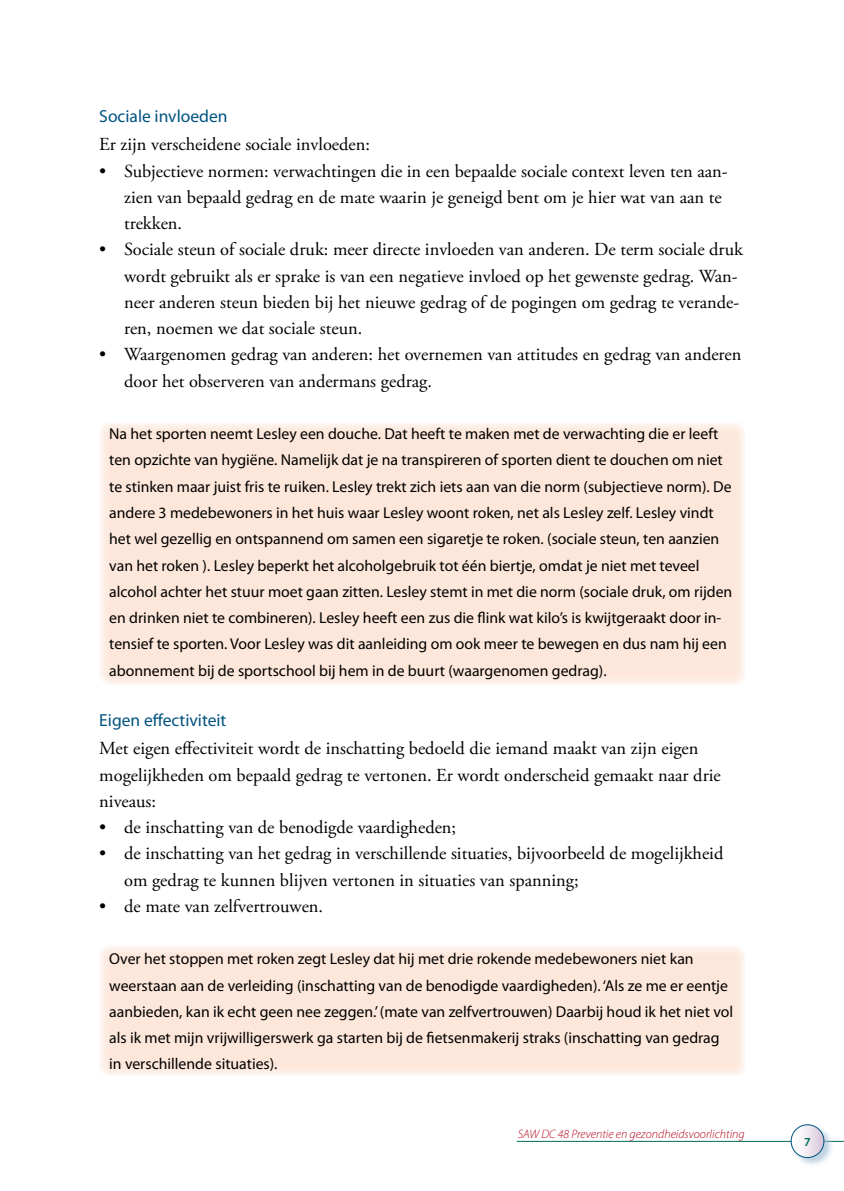
<style>
.page{position:relative;width:844px;height:1191px;background:#fff}
.page>*{position:absolute;margin:0;border:0;box-sizing:border-box;transform-origin:0 0}
.t1{font:18.38px/26.2px "Adobe Garamond Pro";color:#000}
.t2{font:17.5px "Myriad Pro";color:#005380}
.t3{font:15.75px/26.2px "Myriad Pro";color:#000}
.t4{font:italic 300 12.25px "Myriad Pro";color:#b3071b}
.t5{font:600 12.25px "Myriad Pro";color:#00685b}
</style>
<div class="page">
<div style="left:99px;top:422px;width:645px;height:263px;background:#fde7da"></div>
<div style="left:99px;top:945px;width:645px;height:131px;background:#fde7da"></div>
<hr style="left:516px;top:1141px;width:327px;height:1px;background:#00685b">
<div style="left:790px;top:1124px;width:43px;height:43px;background:#a8c2d6;opacity:.75"></div>
<svg style="left:791px;top:1124px;width:32px;height:33px"></svg>
<div style="left:790px;top:1124px;width:33px;height:33px;border:1px solid #005380;border-radius:50%"></div>
<p class="t2" style="left:99px;top:106px;width:130px">Sociale invloeden</p>
<p class="t1" style="left:99px;top:132px;width:272px">Er zijn verscheidene sociale invloeden:</p>
<p class="t1" style="left:124px;top:158px;width:605px;text-indent:-25px">• Subjectieve normen: verwachtingen die in een bepaalde sociale context leven ten aan&shy;zien van bepaald gedrag en de mate waarin je geneigd bent om je hier wat van aan te trekken.</p>
<p class="t1" style="left:124px;top:237px;width:620px;text-indent:-25px">• Sociale steun of sociale druk: meer directe invloeden van anderen. De term sociale druk wordt gebruikt als er sprake is van een negatieve invloed op het gewenste gedrag. Wan&shy;neer anderen steun bieden bij het nieuwe gedrag of de pogingen om gedrag te verande&shy;ren, noemen we dat sociale steun.</p>
<p class="t1" style="left:124px;top:342px;width:618px;text-indent:-25px">• Waargenomen gedrag van anderen: het overnemen van attitudes en gedrag van anderen door het observeren van andermans gedrag.</p>
<p class="t3" style="left:109px;top:420px;width:624px">Na het sporten neemt Lesley een douche. Dat heeft te maken met de verwachting die er leeft ten opzichte van hygiëne. Namelijk dat je na transpireren of sporten dient te douchen om niet te stinken maar juist fris te ruiken. Lesley trekt zich iets aan van die norm (subjectieve norm). De andere 3 medebewoners in het huis waar Lesley woont roken, net als Lesley zelf. Lesley vindt het wel gezellig en ontspannend om samen een sigaretje te roken. (sociale steun, ten aanzien van het roken ). Lesley beperkt het alcoholgebruik tot één biertje, omdat je niet met teveel alcohol achter het stuur moet gaan zitten. Lesley stemt in met die norm (sociale druk, om rijden en drinken niet te combineren). Lesley heeft een zus die flink wat kilo’s is kwijtgeraakt door in&shy;tensief te sporten. Voor Lesley was dit aanleiding om ook meer te bewegen en dus nam hij een abonnement bij de sportschool bij hem in de buurt (waargenomen gedrag).</p>
<p class="t2" style="left:99px;top:709px;width:128px">Eigen effectiviteit</p>
<p class="t1" style="left:99px;top:736px;width:622px">Met eigen effectiviteit wordt de inschatting bedoeld die iemand maakt van zijn eigen mogelijkheden om bepaald gedrag te vertonen. Er wordt onderscheid gemaakt naar drie niveaus:</p>
<p class="t1" style="left:99px;top:814px;width:358px">• de inschatting van de benodigde vaardigheden;</p>
<p class="t1" style="left:124px;top:841px;width:600px;text-indent:-25px">• de inschatting van het gedrag in verschillende situaties, bijvoorbeeld de mogelijkheid om gedrag te kunnen blijven vertonen in situaties van spanning;</p>
<p class="t1" style="left:99px;top:893px;width:225px">• de mate van zelfvertrouwen.</p>
<p class="t3" style="left:109px;top:945px;width:625px">Over het stoppen met roken zegt Lesley dat hij met drie rokende medebewoners niet kan weerstaan aan de verleiding (inschatting van de benodigde vaardigheden). ‘Als ze me er eentje aanbieden, kan ik echt geen nee zeggen.’ (mate van zelfvertrouwen) Daarbij houd ik het niet vol als ik met mijn vrijwilligerswerk ga starten bij de fietsenmakerij straks (inschatting van gedrag in verschillende situaties).</p>
<p class="t4" style="left:517px;top:1127px;width:228px">SAW DC 48 Preventie en gezondheidsvoorlichting</p>
<p class="t5" style="left:804px;top:1133px;width:8px">7</p>
</div>
